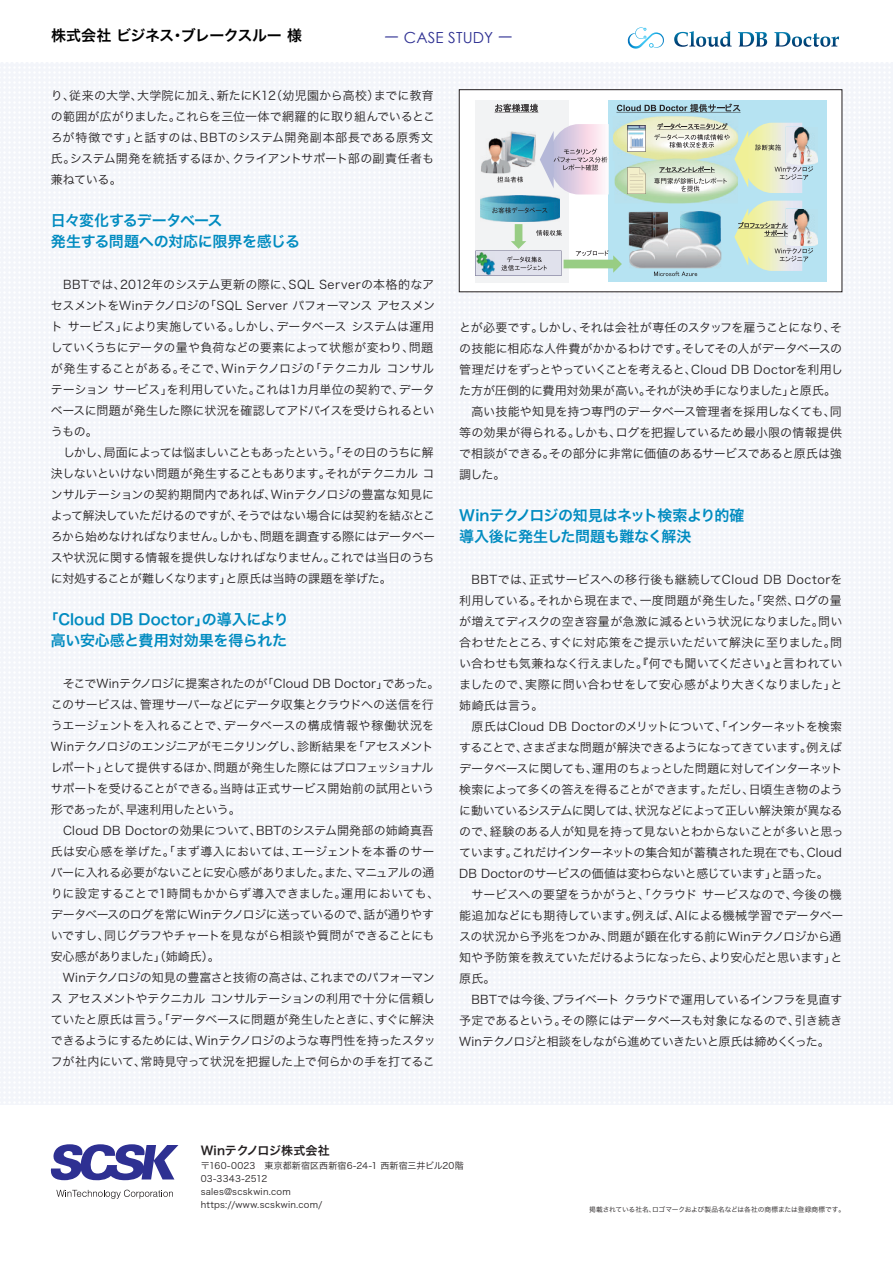
<style>
.page{position:relative;width:893px;height:1263px;background:#fff}
.page>*{position:absolute;margin:0;border:0;box-sizing:border-box;transform-origin:0 0}
.t1{font:15.3px "Century Gothic";letter-spacing:.01em;color:#2e3092}
.t2{font:15px/21px "Hira Kaku Pro W6";letter-spacing:-.025em;color:#008bc0}
.t3{font:15px/21px "Hira Kaku Pro W6";letter-spacing:-.005em;color:#008bc0;text-align:center}
.t4{font:15px "Hira Kaku Pro N W6";letter-spacing:-.03em;color:#000}
.t5{font:12px/21px "Hira Kaku Pro W3";letter-spacing:-.02em;color:#231f20}
.t6{font:12px/21px "Hira Kaku Pro W3";letter-spacing:.005em;color:#231f20}
.t7{font:12px "Hira Kaku Pro W6";letter-spacing:.005em;color:#231f20}
.t8{font:9px/13px "Hira Kaku Pro W3";letter-spacing:.025em;color:#231f20}
.t9{font:6.75px "Hira Kaku Pro W3";letter-spacing:-.015em;color:#231f20}
.s1{font-family:"Koz Go Pro"}
</style>
<div class="page">
<div style="left:0;top:62px;width:893px;height:1042px;background:#f3f5fa"></div>
<svg style="left:50px;top:1144px;width:128px;height:36px"></svg>
<svg style="left:56px;top:1190px;width:117px;height:9px"></svg>
<div style="left:459px;top:89px;width:383px;height:203px;background:#fff;border:1px solid #231f20"></div>
<div style="left:475px;top:100px;width:93px;height:183px;background:#f2f3f4"></div>
<div style="left:608px;top:100px;width:218px;height:182px;background:#b6e3f2"></div>
<img style="left:480px;top:195px;width:80px;height:27px">
<img style="left:613px;top:116px;width:109px;height:42px">
<img style="left:615px;top:158px;width:115px;height:45px">
<img style="left:627px;top:125px;width:19px;height:26px">
<img style="left:628px;top:167px;width:17px;height:27px">
<svg style="left:654px;top:272px;width:43px;height:4px"></svg>
<svg style="left:497px;top:176px;width:26px;height:6px"></svg>
<svg style="left:616px;top:104px;width:125px;height:9px"></svg>
<img style="left:681px;top:211px;width:39px;height:17px">
<svg style="left:475px;top:224px;width:147px;height:52px"></svg>
<img style="left:477px;top:253px;width:18px;height:21px">
<img style="left:505px;top:132px;width:31px;height:35px">
<img style="left:481px;top:138px;width:29px;height:35px">
<img style="left:501px;top:138px;width:9px;height:29px">
<img style="left:629px;top:212px;width:39px;height:16px">
<img style="left:629px;top:228px;width:92px;height:40px">
<img style="left:629px;top:228px;width:39px;height:22px">
<svg style="left:492px;top:207px;width:55px;height:6px"></svg>
<img style="left:813px;top:232px;width:5px;height:14px">
<svg style="left:734px;top:201px;width:79px;height:70px"></svg>
<img style="left:813px;top:150px;width:5px;height:14px">
<svg style="left:654px;top:123px;width:159px;height:70px;background:#d3dbc6"></svg>
<svg style="left:495px;top:104px;width:43px;height:9px"></svg>
<svg style="left:540px;top:124px;width:69px;height:70px"></svg>
<svg style="left:674px;top:31px;width:58px;height:16px"></svg>
<svg style="left:738px;top:32px;width:29px;height:15px"></svg>
<svg style="left:774px;top:32px;width:65px;height:15px"></svg>
<svg style="left:628px;top:27px;width:36px;height:22px"></svg>
<p class="t4" style="left:51px;top:22px;width:253px">株式会社 ビジネス・ブレークスルー 様</p>
<p class="t1" style="left:384px;top:28px;width:130px"><span class="s1">ー</span> CASE STUDY <span class="s1">ー</span></p>
<p class="t6" style="left:51px;top:84px;width:386px">り、従来の大学、大学院に加え、新たにK12（幼児園から高校）までに教育の範囲が広がりました。これらを三位一体で網羅的に取り組んでいるところが特徴です」と話すのは、BBTのシステム開発副本部長である原秀文氏。システム開発を統括するほか、クライアントサポート部の副責任者も兼ねている。</p>
<p class="t2" style="left:51px;top:209px;width:251px">日々変化するデータベース<br>発生する問題への対応に限界を感じる</p>
<p class="t5" style="left:51px;top:273px;width:386px;text-indent:12px">BBTでは、2012年のシステム更新の際に、SQL Serverの本格的なアセスメントをWinテクノロジの「SQL Server パフォーマンス アセスメント サービス」により実施している。しかし、データベース システムは運用していくうちにデータの量や負荷などの要素によって状態が変わり、問題が発生することがある。そこで、Winテクノロジの「テクニカル コンサルテーション サービス」を利用していた。これは1カ月単位の契約で、データベースに問題が発生した際に状況を確認してアドバイスを受けられるというもの。<br>　しかし、局面によっては悩ましいこともあったという。「その日のうちに解決しないといけない問題が発生することもあります。それがテクニカル コンサルテーションの契約期間内であれば、Winテクノロジの豊富な知見によって解決していただけるのですが、そうではない場合には契約を結ぶところから始めなければなりません。しかも、問題を調査する際にはデータベースや状況に関する情報を提供しなければなりません。これでは当日のうちに対処することが難しくなります」と原氏は当時の課題を挙げた。</p>
<p class="t3" style="left:43px;top:608px;width:247px">「Cloud DB Doctor」の導入により高い安心感と費用対効果を得られた</p>
<p class="t5" style="left:51px;top:672px;width:390px">　そこでWinテクノロジに提案されたのが「Cloud DB Doctor」であった。このサービスは、管理サーバーなどにデータ収集とクラウドへの送信を行うエージェントを入れることで、データベースの構成情報や稼働状況をWinテクノロジのエンジニアがモニタリングし、診断結果を「アセスメントレポート」として提供するほか、問題が発生した際にはプロフェッショナルサポートを受けることができる。当時は正式サービス開始前の試用という形であったが、早速利用したという。<br>　Cloud DB Doctorの効果について、BBTのシステム開発部の姉崎真吾氏は安心感を挙げた。「まず導入においては、エージェントを本番のサーバーに入れる必要がないことに安心感がありました。また、マニュアルの通りに設定することで1時間もかからず導入できました。運用においても、データベースのログを常にWinテクノロジに送っているので、話が通りやすいですし、同じグラフやチャートを見ながら相談や質問ができることにも安心感がありました」（姉崎氏）。<br>　Winテクノロジの知見の豊富さと技術の高さは、これまでのパフォーマンス アセスメントやテクニカル コンサルテーションの利用で十分に信頼していたと原氏は言う。「データベースに問題が発生したときに、すぐに解決できるようにするためには、Winテクノロジのような専門性を持ったスタッフが社内にいて、常時見守って状況を把握した上で何らかの手を打てるこ</p>
<p class="t5" style="left:459px;top:316px;width:385px">とが必要です。しかし、それは会社が専任のスタッフを雇うことになり、その技能に相応な人件費がかかるわけです。そしてその人がデータベースの管理だけをずっとやっていくことを考えると、Cloud DB Doctorを利用した方が圧倒的に費用対効果が高い。それが決め手になりました」と原氏。　高い技能や知見を持つ専門のデータベース管理者を採用しなくても、同等の効果が得られる。しかも、ログを把握しているため最小限の情報提供で相談ができる。その部分に非常に価値のあるサービスであると原氏は強調した。</p>
<p class="t2" style="left:459px;top:504px;width:287px">Winテクノロジの知見はネット検索より的確導入後に発生した問題も難なく解決</p>
<p class="t5" style="left:459px;top:568px;width:386px;text-indent:12px">BBTでは、正式サービスへの移行後も継続してCloud DB Doctorを利用している。それから現在まで、一度問題が発生した。「突然、ログの量が増えてディスクの空き容量が急激に減るという状況になりました。問い合わせたところ、すぐに対応策をご提示いただいて解決に至りました。問い合わせも気兼ねなく行えました。『何でも聞いてください』と言われていましたので、実際に問い合わせをして安心感がより大きくなりました」と姉崎氏は言う。<br>　原氏はCloud DB Doctorのメリットについて、「インターネットを検索することで、さまざまな問題が解決できるようになってきています。例えばデータベースに関しても、運用のちょっとした問題に対してインターネット検索によって多くの答えを得ることができます。ただし、日頃生き物のように動いているシステムに関しては、状況などによって正しい解決策が異なるので、経験のある人が知見を持って見ないとわからないことが多いと思っています。これだけインターネットの集合知が蓄積された現在でも、Cloud DB Doctorのサービスの価値は変わらないと感じています」と語った。</p>
<p class="t5" style="left:459px;top:883px;width:386px;text-indent:12px">サービスへの要望をうかがうと、「クラウド サービスなので、今後の機能追加などにも期待しています。例えば、AIによる機械学習でデータベースの状況から予兆をつかみ、問題が顕在化する前にWinテクノロジから通知や予防策を教えていただけるようになったら、より安心だと思います」と原氏。<br>　BBTでは今後、プライベート クラウドで運用しているインフラを見直す予定であるという。その際にはデータベースも対象になるので、引き続きWinテクノロジと相談をしながら進めていきたいと原氏は締めくくった。</p>
<p class="t7" style="left:201px;top:1139px;width:131px">Winテクノロジ株式会社</p>
<p class="t8" style="left:201px;top:1158px;width:265px">〒160-0023　東京都新宿区西新宿6-24-1 西新宿三井ビル20階<br>03-3343-2512<br>sales@scskwin.com<br>https://www.scskwin.com/</p>
<p class="t9" style="left:589px;top:1203px;width:257px">掲載されている社名、ロゴマークおよび製品名などは各社の商標または登録商標です。</p>
</div>
